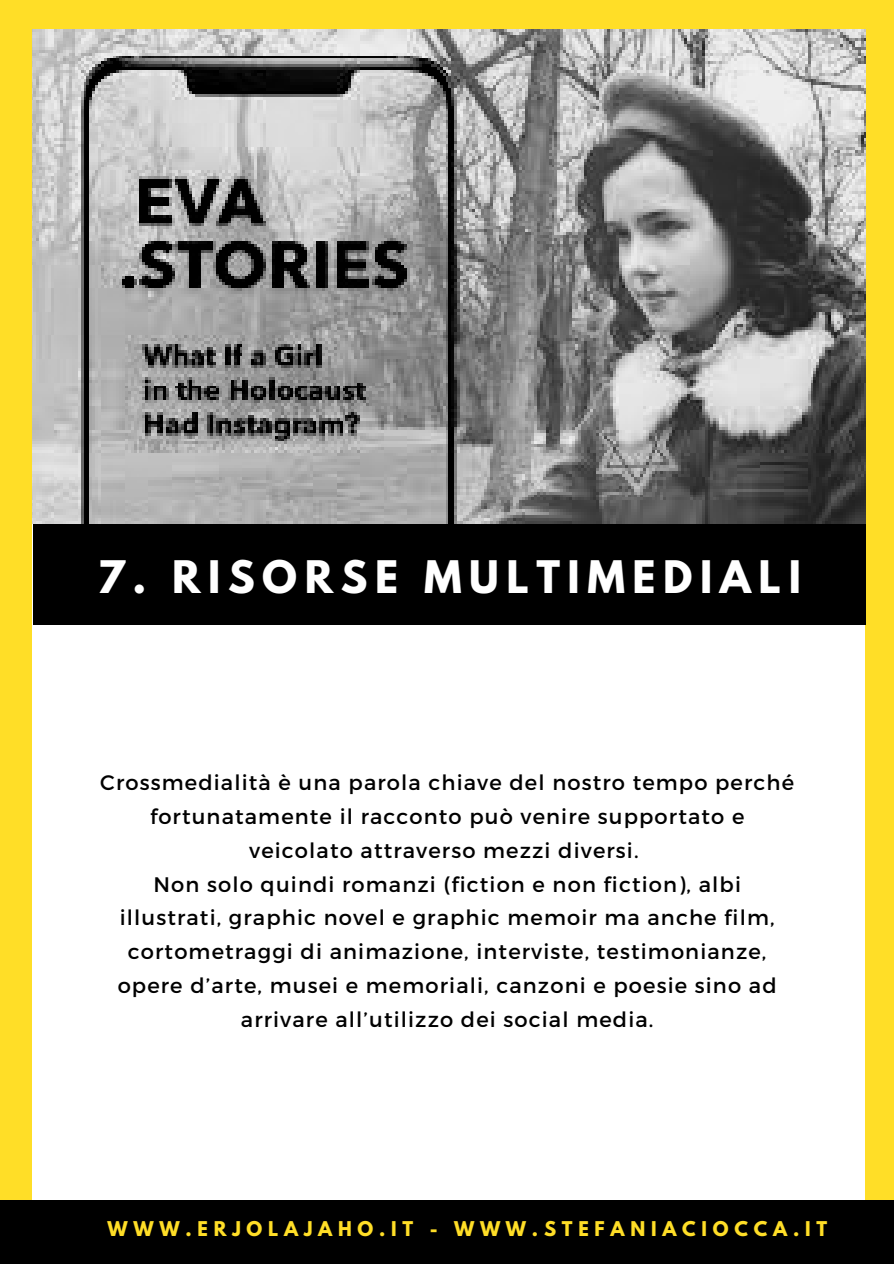
<style>
.page{position:relative;width:894px;height:1264px;background:#fff}
.page>*{position:absolute;margin:0;border:0;box-sizing:border-box;transform-origin:0 0}
.t1{font:700 39.75px "League Spartan";letter-spacing:.19em;color:#fff}
.t2{font:21px/33.8px "Montserrat";letter-spacing:.055em;color:#000;text-align:center}
.t3{font:700 18px "League Spartan";letter-spacing:.32em;color:#ffde27}
</style>
<div class="page">
<div style="left:0;top:0;width:893px;height:1263px;background:#ffde27"></div>
<div style="left:32px;top:523px;width:833px;height:740px;background:#fff"></div>
<div style="left:33px;top:523px;width:832px;height:102px;background:#000"></div>
<img style="left:32px;top:29px;width:833px;height:495px">
<div style="left:0;top:1200px;width:893px;height:63px;background:#000"></div>
<h1 class="t1" style="left:97px;top:557px;width:704px">7. RISORSE MULTIMEDIALI</h1>
<p class="t2" style="left:100px;top:764px;width:695px">Crossmedialità è una parola chiave del nostro tempo perché fortunatamente il racconto può venire supportato e veicolato attraverso mezzi diversi.<br>Non solo quindi romanzi (fiction e non fiction), albi illustrati, graphic novel e graphic memoir ma anche film, cortometraggi di animazione, interviste, testimonianze, opere d’arte, musei e memoriali, canzoni e poesie sino ad arrivare all’utilizzo dei social media.</p>
<p class="t3" style="left:108px;top:1219px;width:720px">WWW.ERJOLAJAHO.IT - WWW.STEFANIACIOCCA.IT</p>
</div>
